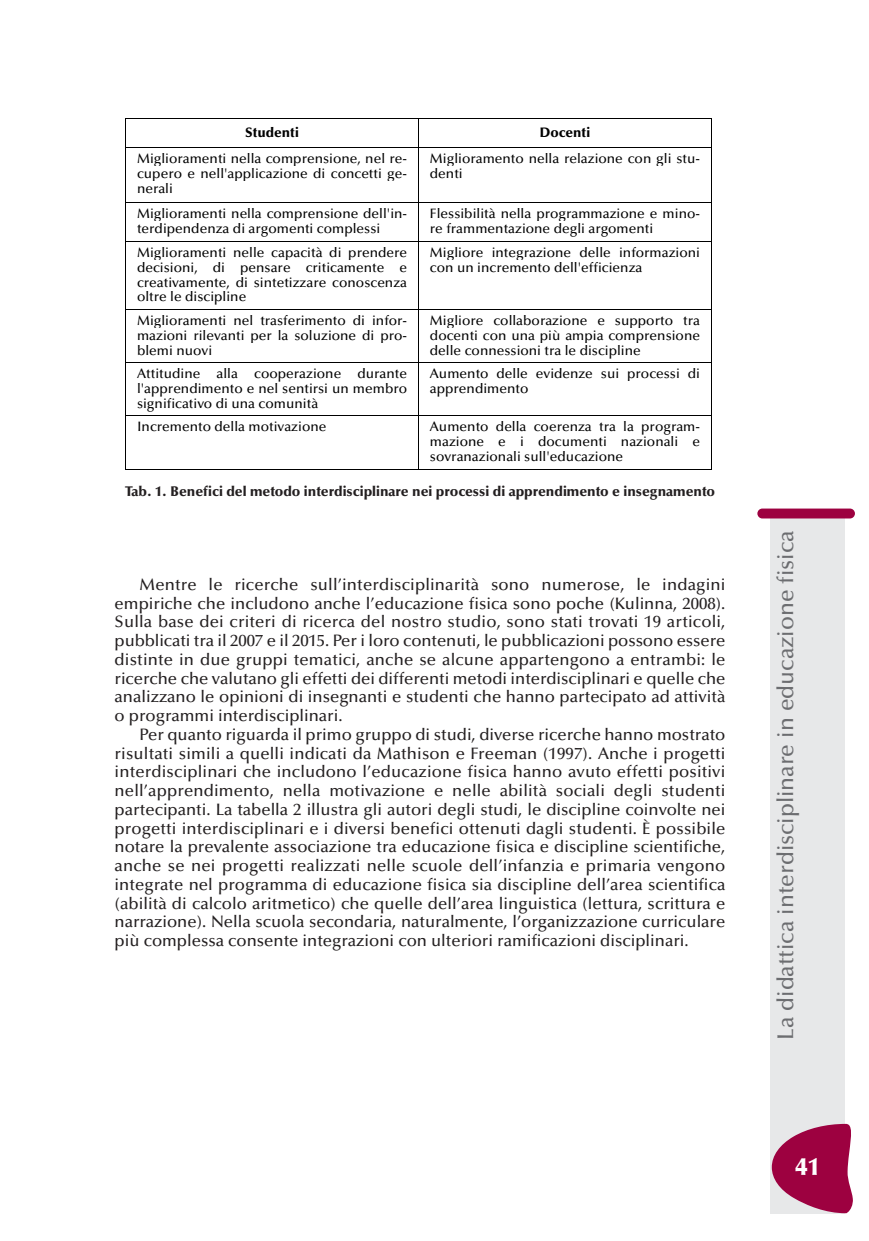
<style>
.page{position:relative;width:869px;height:1241px;background:#fff}
.page>*{position:absolute;margin:0;border:0;box-sizing:border-box;transform-origin:0 0}
.t1{font:900 24.5px "Optima";color:#fff}
.t2{font:500 22.75px "Optima";color:#6c6d70}
.t3{font:500 16.62px/18.7px "Optima";color:#231f20;text-align:justify}
.t4{font:900 14px "Optima";color:#231f20}
.t5{font:500 13.65px/14.9px "Optima";color:#000;text-align:justify}
.t6{font:900 13.65px "Optima";color:#000}
</style>
<div class="page">
<hr style="left:126px;top:118px;width:292px;height:1px;background:#000">
<hr style="left:418px;top:118px;width:293px;height:1px;background:#000">
<svg style="left:125px;top:118px;width:1px;height:29px"></svg>
<hr style="left:126px;top:147px;width:292px;height:1px;background:#000">
<svg style="left:418px;top:119px;width:1px;height:28px"></svg>
<hr style="left:418px;top:147px;width:293px;height:1px;background:#000">
<svg style="left:711px;top:118px;width:1px;height:29px"></svg>
<hr style="left:125px;top:147px;width:1px;height:55px;background:#000">
<hr style="left:418px;top:147px;width:1px;height:55px;background:#000">
<hr style="left:711px;top:147px;width:1px;height:55px;background:#000">
<hr style="left:126px;top:202px;width:292px;height:1px;background:#000">
<hr style="left:418px;top:202px;width:293px;height:1px;background:#000">
<hr style="left:125px;top:203px;width:1px;height:38px;background:#000">
<hr style="left:418px;top:203px;width:1px;height:38px;background:#000">
<hr style="left:711px;top:203px;width:1px;height:38px;background:#000">
<hr style="left:126px;top:241px;width:292px;height:1px;background:#000">
<hr style="left:418px;top:241px;width:293px;height:1px;background:#000">
<hr style="left:125px;top:241px;width:1px;height:68px;background:#000">
<hr style="left:418px;top:241px;width:1px;height:68px;background:#000">
<hr style="left:711px;top:241px;width:1px;height:68px;background:#000">
<hr style="left:126px;top:309px;width:292px;height:1px;background:#000">
<hr style="left:418px;top:309px;width:293px;height:1px;background:#000">
<hr style="left:125px;top:309px;width:1px;height:53px;background:#000">
<hr style="left:418px;top:309px;width:1px;height:53px;background:#000">
<hr style="left:711px;top:309px;width:1px;height:53px;background:#000">
<hr style="left:126px;top:362px;width:292px;height:1px;background:#000">
<hr style="left:418px;top:362px;width:293px;height:1px;background:#000">
<hr style="left:125px;top:362px;width:1px;height:53px;background:#000">
<hr style="left:418px;top:362px;width:1px;height:53px;background:#000">
<hr style="left:711px;top:362px;width:1px;height:53px;background:#000">
<hr style="left:126px;top:415px;width:292px;height:1px;background:#000">
<hr style="left:418px;top:415px;width:293px;height:1px;background:#000">
<hr style="left:125px;top:416px;width:1px;height:53px;background:#000">
<hr style="left:126px;top:469px;width:292px;height:1px;background:#000">
<hr style="left:418px;top:416px;width:1px;height:53px;background:#000">
<hr style="left:418px;top:469px;width:293px;height:1px;background:#000">
<hr style="left:711px;top:416px;width:1px;height:53px;background:#000">
<div style="left:770px;top:516px;width:74px;height:697px;background:#e7e8e9"></div>
<div style="left:757px;top:508px;width:97px;height:10px;background:#9d0140;border-radius:5px"></div>
<svg style="left:771px;top:1123px;width:82px;height:89px"></svg>
<p class="t6" style="left:245px;top:127px;width:55px">Studenti</p>
<p class="t6" style="left:539px;top:127px;width:52px">Docenti</p>
<p class="t5" style="left:137px;top:152px;width:271px">Miglioramenti nella comprensione, nel re&shy;cupero e nell'applicazione di concetti ge&shy;nerali</p>
<p class="t5" style="left:429px;top:152px;width:271px">Miglioramento nella relazione con gli stu&shy;denti</p>
<p class="t5" style="left:137px;top:208px;width:271px">Miglioramenti nella comprensione dell'in&shy;terdipendenza di argomenti complessi</p>
<p class="t5" style="left:429px;top:208px;width:271px">Flessibilità nella programmazione e mino&shy;re frammentazione degli argomenti</p>
<p class="t5" style="left:137px;top:246px;width:271px">Miglioramenti nelle capacità di prendere decisioni, di pensare criticamente e creativamente, di sintetizzare conoscenza oltre le discipline</p>
<p class="t5" style="left:429px;top:246px;width:271px">Migliore integrazione delle informazioni con un incremento dell'efficienza</p>
<p class="t5" style="left:137px;top:314px;width:271px">Miglioramenti nel trasferimento di infor&shy;mazioni rilevanti per la soluzione di pro&shy;blemi nuovi</p>
<p class="t5" style="left:429px;top:314px;width:271px">Migliore collaborazione e supporto tra docenti con una più ampia comprensione delle connessioni tra le discipline</p>
<p class="t5" style="left:137px;top:367px;width:271px">Attitudine alla cooperazione durante l'apprendimento e nel sentirsi un membro significativo di una comunità</p>
<p class="t5" style="left:429px;top:367px;width:271px">Aumento delle evidenze sui processi di apprendimento</p>
<p class="t5" style="left:137px;top:420px;width:191px">Incremento della motivazione</p>
<p class="t5" style="left:429px;top:420px;width:271px">Aumento della coerenza tra la program&shy;mazione e i documenti nazionali e sovranazionali sull'educazione</p>
<p class="t4" style="left:125px;top:485px;width:591px">Tab. 1. Benefici del metodo interdisciplinare nei processi di apprendimento e insegnamento</p>
<p class="t3" style="left:115px;top:576px;width:612px;text-indent:25px">Mentre le ricerche sull’interdisciplinarità sono numerose, le indagini empiriche che includono anche l’educazione fisica sono poche (Kulinna, 2008).<br>Sulla base dei criteri di ricerca del nostro studio, sono stati trovati 19 articoli, pubblicati tra il 2007 e il 2015. Per i loro contenuti, le pubblicazioni possono essere distinte in due gruppi tematici, anche se alcune appartengono a entrambi: le ricerche che valutano gli effetti dei differenti metodi interdisciplinari e quelle che analizzano le opinioni di insegnanti e studenti che hanno partecipato ad attività o programmi interdisciplinari.</p>
<p class="t3" style="left:114px;top:726px;width:612px;text-indent:25px">Per quanto riguarda il primo gruppo di studi, diverse ricerche hanno mostrato risultati simili a quelli indicati da Mathison e Freeman (1997). Anche i progetti interdisciplinari che includono l’educazione fisica hanno avuto effetti positivi nell’apprendimento, nella motivazione e nelle abilità sociali degli studenti partecipanti. La tabella 2 illustra gli autori degli studi, le discipline coinvolte nei progetti interdisciplinari e i diversi benefici ottenuti dagli studenti. È possibile notare la prevalente associazione tra educazione fisica e discipline scientifiche, anche se nei progetti realizzati nelle scuole dell’infanzia e primaria vengono integrate nel programma di educazione fisica sia discipline dell’area scientifica (abilità di calcolo aritmetico) che quelle dell’area linguistica (lettura, scrittura e narrazione). Nella scuola secondaria, naturalmente, l’organizzazione curriculare più complessa consente integrazioni con ulteriori ramificazioni disciplinari.</p>
<h2 class="t2" style="left:776px;top:1039px;width:510px;rotate:-90deg">La didattica interdisciplinare in educazione fisica</h2>
<h1 class="t1" style="left:795px;top:1156px;width:26px">41</h1>
</div>
